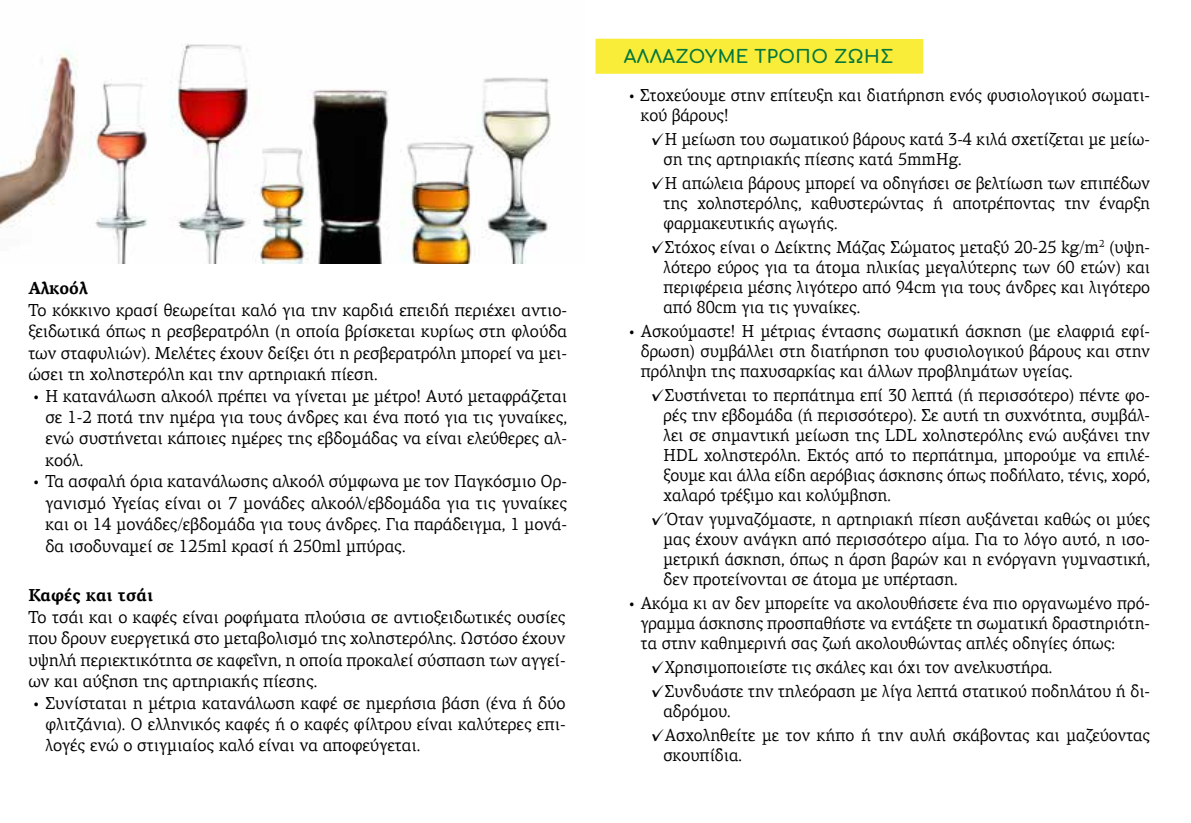
<style>
.page{position:relative;width:1191px;height:823px;background:#fff}
.page>*{position:absolute;margin:0;border:0;box-sizing:border-box;transform-origin:0 0}
.t1{font:700 18px "Comfortaa";letter-spacing:.025em;color:#05763d}
.t2{font:17.4px/20px "PF Agora Serif Pro";color:#000;text-align:justify;scale:.94 1}
.t3{font:17.4px/21.4px "PF Agora Serif Pro";color:#000;text-align:justify;scale:.96 1}
.t4{font:700 17.4px "PF Agora Serif Pro";color:#000;scale:.96 1}
.s1{font-family:"PF Agora Sans Pro";font-weight:500}
</style>
<div class="page">
<div style="left:595px;top:39px;width:328px;height:35px;background:#f9ed39"></div>
<img style="left:0;top:44px;width:551px;height:219px">
<p class="t4" style="left:28px;top:277px;width:63px">Αλκοόλ</p>
<p class="t3" style="left:28px;top:299px;width:563px">Το κόκκινο κρασί θεωρείται καλό για την καρδιά επειδή περιέχει αντιο&shy;ξειδωτικά όπως η ρεσβερατρόλη (η οποία βρίσκεται κυρίως στη φλούδα των σταφυλιών). Μελέτες έχουν δείξει ότι η ρεσβερατρόλη μπορεί να μει&shy;ώσει τη χοληστερόλη και την αρτηριακή πίεση.</p>
<p class="t3" style="left:45px;top:385px;width:545px;text-indent:-12px">• Η κατανάλωση αλκοόλ πρέπει να γίνεται με μέτρο! Αυτό μεταφράζεται σε 1-2 ποτά την ημέρα για τους άνδρες και ένα ποτό για τις γυναίκες, ενώ συστήνεται κάποιες ημέρες της εβδομάδας να είναι ελεύθερες αλ&shy;κοόλ.</p>
<p class="t3" style="left:45px;top:470px;width:545px;text-indent:-12px">• Τα ασφαλή όρια κατανάλωσης αλκοόλ σύμφωνα με τον Παγκόσμιο Ορ&shy;γανισμό Υγείας είναι οι 7 μονάδες αλκοόλ/εβδομάδα για τις γυναίκες και οι 14 μονάδες/εβδομάδα για τους άνδρες. Για παράδειγμα, 1 μονά&shy;δα ισοδυναμεί σε 125ml κρασί ή 250ml μπύρας.</p>
<p class="t4" style="left:28px;top:584px;width:132px">Καφές και τσάι</p>
<p class="t3" style="left:28px;top:606px;width:561px">Το τσάι και ο καφές είναι ροφήματα πλούσια σε αντιοξειδωτικές ουσίες που δρουν ευεργετικά στο μεταβολισμό της χοληστερόλης. Ωστόσο έχουν υψηλή περιεκτικότητα σε καφεΐνη, η οποία προκαλεί σύσπαση των αγγεί&shy;ων και αύξηση της αρτηριακής πίεσης.</p>
<p class="t3" style="left:45px;top:691px;width:543px;text-indent:-12px">• Συνίσταται η μέτρια κατανάλωση καφέ σε ημερήσια βάση (ένα ή δύο φλιτζάνια). Ο ελληνικός καφές ή ο καφές φίλτρου είναι καλύτερες επι&shy;λογές ενώ ο στιγμιαίος καλό είναι να αποφεύγεται.</p>
<p class="t1" style="left:624px;top:39px;width:271px">ΑΛΛΆΖΟΥΜΕ ΤΡΌΠΟ ΖΩΉΣ</p>
<p class="t2" style="left:641px;top:85px;width:543px;text-indent:-12px">• Στοχεύουμε στην επίτευξη και διατήρηση ενός φυσιολογικού σωματι&shy;κού βάρους!</p>
<p class="t2" style="left:663px;top:129px;width:519px;text-indent:-12px"><span class="s1">✓</span>Η μείωση του σωματικού βάρους κατά 3-4 κιλά σχετίζεται με μείω&shy;ση της αρτηριακής πίεσης κατά 5mmHg.</p>
<p class="t2" style="left:663px;top:173px;width:519px;text-indent:-12px"><span class="s1">✓</span>Η απώλεια βάρους μπορεί να οδηγήσει σε βελτίωση των επιπέδων της χοληστερόλης, καθυστερώντας ή αποτρέποντας την έναρξη φαρμακευτικής αγωγής.</p>
<p class="t2" style="left:663px;top:237px;width:519px;text-indent:-12px"><span class="s1">✓</span>Στόχος είναι ο Δείκτης Μάζας Σώματος μεταξύ 20-25 kg/m<sup>2</sup> (υψη&shy;λότερο εύρος για τα άτομα ηλικίας μεγαλύτερης των 60 ετών) και περιφέρεια μέσης λιγότερο από 94cm για τους άνδρες και λιγότερο από 80cm για τις γυναίκες.</p>
<p class="t2" style="left:641px;top:321px;width:543px;text-indent:-12px">• Ασκούμαστε! Η μέτριας έντασης σωματική άσκηση (με ελαφριά εφί&shy;δρωση) συμβάλλει στη διατήρηση του φυσιολογικού βάρους και στην πρόληψη της παχυσαρκίας και άλλων προβλημάτων υγείας.</p>
<p class="t2" style="left:663px;top:385px;width:519px;text-indent:-12px"><span class="s1">✓</span>Συστήνεται το περπάτημα επί 30 λεπτά (ή περισσότερο) πέντε φο&shy;ρές την εβδομάδα (ή περισσότερο). Σε αυτή τη συχνότητα, συμβάλ&shy;λει σε σημαντική μείωση της LDL χοληστερόλης ενώ αυξάνει την HDL χοληστερόλη. Εκτός από το περπάτημα, μπορούμε να επιλέ&shy;ξουμε και άλλα είδη αερόβιας άσκησης όπως ποδήλατο, τένις, χορό, χαλαρό τρέξιμο και κολύμβηση.</p>
<p class="t2" style="left:663px;top:509px;width:519px;text-indent:-12px"><span class="s1">✓</span> Όταν γυμναζόμαστε, η αρτηριακή πίεση αυξάνεται καθώς οι μύες μας έχουν ανάγκη από περισσότερο αίμα. Για το λόγο αυτό, η ισο&shy;μετρική άσκηση, όπως η άρση βαρών και η ενόργανη γυμναστική, δεν προτείνονται σε άτομα με υπέρταση.</p>
<p class="t2" style="left:641px;top:593px;width:543px;text-indent:-12px">• Ακόμα κι αν δεν μπορείτε να ακολουθήσετε ένα πιο οργανωμένο πρό&shy;γραμμα άσκησης προσπαθήστε να εντάξετε τη σωματική δραστηριότη&shy;τα στην καθημερινή σας ζωή ακολουθώντας απλές οδηγίες όπως:</p>
<p class="t2" style="left:651px;top:657px;width:428px"><span class="s1">✓</span>Χρησιμοποιείστε τις σκάλες και όχι τον ανελκυστήρα.</p>
<p class="t2" style="left:663px;top:681px;width:519px;text-indent:-12px"><span class="s1">✓</span>Συνδυάστε την τηλεόραση με λίγα λεπτά στατικού ποδηλάτου ή δι&shy;αδρόμου.</p>
<p class="t2" style="left:663px;top:725px;width:519px;text-indent:-12px"><span class="s1">✓</span>Ασχοληθείτε με τον κήπο ή την αυλή σκάβοντας και μαζεύοντας σκουπίδια.</p>
</div>
